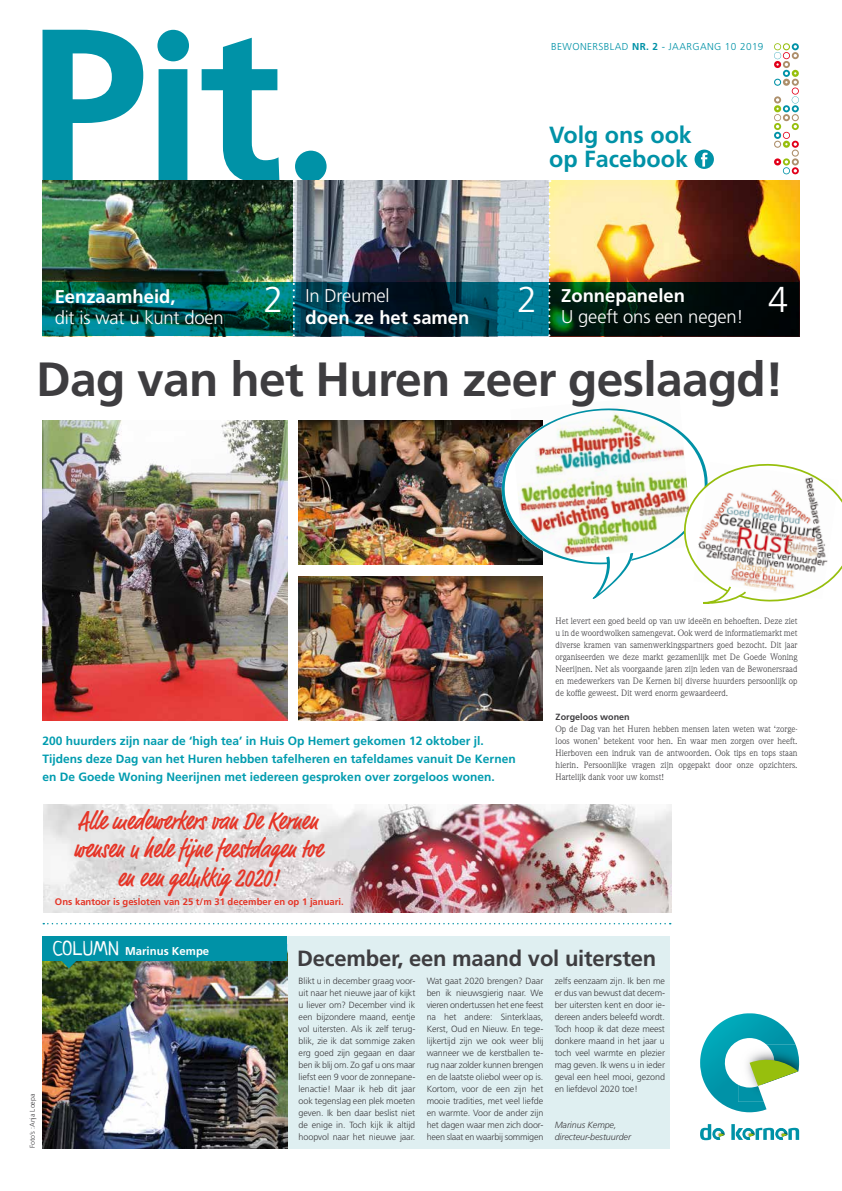
<style>
.page{position:relative;width:842px;height:1191px;background:#fff}
.page>*{position:absolute;margin:0;border:0;box-sizing:border-box;transform-origin:0 0}
.t1{font:700 48px "Frutiger";letter-spacing:-.015em;color:#3e3d40}
.t2{font:300 36px "Frutiger";color:#fff}
.t3{font:500 condensed 25.8px/28.4px "Market";color:#e53527;text-align:center}
.t4{font:700 23.4px/23.1px "Frutiger";color:#0092a7}
.t5{font:700 22px "Frutiger";letter-spacing:-.01em;color:#3e3d40}
.t6{font:300 18.4px "Frutiger";letter-spacing:-.01em;color:#fff}
.t7{font:700 18.4px "Frutiger";color:#fff}
.t8{font:700 12px/18px "Frutiger";color:#009caf}
.t9{font:700 11.4px "Frutiger";color:#fff}
.t10{font:300 10px "Frutiger";letter-spacing:.04em;color:#0092a7}
.t11{font:700 9.5px "Frutiger";color:#e53527}
.t12{font:300 9px/12px "Frutiger";letter-spacing:-.01em;color:#3e3d40;text-align:justify}
.t13{font:9px/12px "Weidemann";color:#3e3d40;text-align:justify}
.t14{font:italic 300 9px/12px "Frutiger";letter-spacing:-.01em;color:#3e3d40}
.t15{font:700 9px "Frutiger";color:#3e3d40}
.t16{font:300 7px "Frutiger";color:#3e3d40}
.s1{font-weight:700}
.s2{font-family:"Neucha";font-weight:400;font-size:19.7px}
</style>
<div class="page">
<div style="left:140px;top:936px;width:530px;height:212px;background:#dfeff1"></div>
<img style="left:43px;top:960px;width:244px;height:188px">
<div style="left:295px;top:151px;width:32px;height:31px;background:#0092a7;border-radius:50%"></div>
<svg style="left:43px;top:30px;width:236px;height:150px"></svg>
<svg style="left:774px;top:43px;width:25px;height:131px"></svg>
<img style="left:43px;top:180px;width:250px;height:103px">
<img style="left:295px;top:180px;width:253px;height:103px">
<svg style="left:550px;top:180px;width:249px;height:103px;background:#bc9554"></svg>
<svg style="left:43px;top:283px;width:756px;height:53px;background:#003b3d"></svg>
<svg style="left:293px;top:182px;width:2px;height:155px"></svg>
<svg style="left:548px;top:180px;width:2px;height:157px"></svg>
<svg style="left:725px;top:1013px;width:22px;height:7px"></svg>
<img style="left:738px;top:1044px;width:61px;height:57px">
<svg style="left:750px;top:1056px;width:48px;height:30px"></svg>
<svg style="left:700px;top:1124px;width:25px;height:17px"></svg>
<svg style="left:731px;top:1124px;width:68px;height:16px"></svg>
<svg style="left:43px;top:923px;width:628px;height:1px"></svg>
<div style="left:694px;top:150px;width:20px;height:19px;background:#0092a7;border-radius:50%"></div>
<svg style="left:701px;top:153px;width:7px;height:14px"></svg>
<img style="left:299px;top:576px;width:243px;height:144px">
<img style="left:299px;top:420px;width:200px;height:144px">
<img style="left:43px;top:420px;width:244px;height:300px">
<svg style="left:60px;top:960px;width:18px;height:8px"></svg>
<div style="left:43px;top:936px;width:244px;height:24px;background:#0092a7"></div>
<img style="left:499px;top:408px;width:343px;height:196px">
<img style="left:693px;top:462px;width:146px;height:137px">
<img style="left:43px;top:804px;width:629px;height:108px">
<p class="t10" style="left:551px;top:41px;width:214px">BEWONERSBLAD <span class="s1">NR. 2</span> - JAARGANG 10 2019</p>
<h3 class="t4" style="left:549px;top:124px;width:144px">Volg ons ook op Facebook</h3>
<h3 class="t7" style="left:55px;top:286px;width:122px">Eenzaamheid,</h3>
<h3 class="t6" style="left:55px;top:307px;width:171px">dit is wat u kunt doen</h3>
<h2 class="t2" style="left:264px;top:279px;width:22px">2</h2>
<h2 class="t2" style="left:517px;top:279px;width:22px">2</h2>
<h2 class="t2" style="left:768px;top:279px;width:22px">4</h2>
<h3 class="t7" style="left:561px;top:285px;width:125px">Zonnepanelen</h3>
<h3 class="t6" style="left:561px;top:307px;width:184px">U geeft ons een negen!</h3>
<h3 class="t6" style="left:306px;top:285px;width:86px">In Dreumel</h3>
<h3 class="t7" style="left:306px;top:306px;width:165px">doen ze het samen</h3>
<h1 class="t1" style="left:36px;top:351px;width:749px">Dag van het Huren zeer geslaagd!</h1>
<h3 class="t8" style="left:43px;top:731px;width:475px">200 huurders zijn naar de ‘high tea’ in Huis Op Hemert gekomen 12 oktober jl.<br>Tijdens deze Dag van het Huren hebben tafelheren en tafeldames vanuit De Kernen en De Goede Woning Neerijnen met iedereen gesproken over zorgeloos wonen.</h3>
<h3 class="t3" style="left:74px;top:808px;width:251px">Alle medewerkers van De Kernen wensen u hele fijne feestdagen toe en een gelukkig 2020!</h3>
<p class="t11" style="left:55px;top:896px;width:290px">Ons kantoor is gesloten van 25 t/m 31 december en op 1 januari.</p>
<p class="t13" style="left:556px;top:615px;width:243px">Het levert een goed beeld op van uw ideeën en behoeften. Deze ziet u in de woordwolken samengevat. Ook werd de informatiemarkt met diverse kramen van samenwerkingspartners goed bezocht. Dit jaar organiseerden we deze markt gezamenlijk met De Goede Woning Neerijnen. Net als voorgaande jaren zijn leden van de Bewonersraad en medewerkers van De Kernen bij diverse huurders persoonlijk op de koffie geweest. Dit werd enorm gewaardeerd.</p>
<p class="t15" style="left:556px;top:712px;width:76px">Zorgeloos wonen</p>
<p class="t13" style="left:556px;top:723px;width:243px">Op de Dag van het Huren hebben mensen laten weten wat ‘zorge&shy;loos wonen’ betekent voor hen. En waar men zorgen over heeft.<br>Hierboven een indruk van de antwoorden. Ook tips en tops staan hierin. Persoonlijke vragen zijn opgepakt door onze opzichters.<br>Hartelijk dank voor uw komst!</p>
<p class="t9" style="left:52px;top:944px;width:158px"><span class="s2">COLUMN</span> Marinus Kempe</p>
<p class="t16" style="left:28px;top:1148px;width:56px;rotate:-90deg">Foto’s :Anja Loepa</p>
<h3 class="t5" style="left:297px;top:945px;width:360px">December, een maand vol uitersten</h3>
<p class="t12" style="left:299px;top:975px;width:118px">Blikt u in december graag voor&shy;uit naar het nieuwe jaar of kijkt u liever om? December vind ik een bijzondere maand, eentje vol uitersten. Als ik zelf terug&shy;blik, zie ik dat sommige zaken erg goed zijn gegaan en daar ben ik blij om. Zo gaf u ons maar liefst een 9 voor de zonnepane&shy;lenactie! Maar ik heb dit jaar ook tegenslag een plek moeten geven. Ik ben daar beslist niet de enige in. Toch kijk ik altijd hoopvol naar het nieuwe jaar.</p>
<p class="t12" style="left:427px;top:975px;width:118px">Wat gaat 2020 brengen? Daar ben ik nieuwsgierig naar. We vieren ondertussen het ene feest na het andere: Sinterklaas, Kerst, Oud en Nieuw. En tege&shy;lijkertijd zijn we ook weer blij wanneer we de kerstballen te&shy;rug naar zolder kunnen brengen en de laatste oliebol weer op is.<br>Kortom, voor de een zijn het mooie tradities, met veel liefde en warmte. Voor de ander zijn het dagen waar men zich door&shy;heen slaat en waarbij sommigen</p>
<p class="t12" style="left:555px;top:975px;width:112px">zelfs eenzaam zijn. Ik ben me er dus van bewust dat decem&shy;ber uitersten kent en door ie&shy;dereen anders beleefd wordt.<br>Toch hoop ik dat deze meest donkere maand in het jaar u toch veel warmte en plezier mag geven. Ik wens u in ieder geval een heel mooi, gezond en liefdevol 2020 toe!</p>
<p class="t14" style="left:555px;top:1119px;width:78px">Marinus Kempe, directeur-bestuurder</p>
</div>
